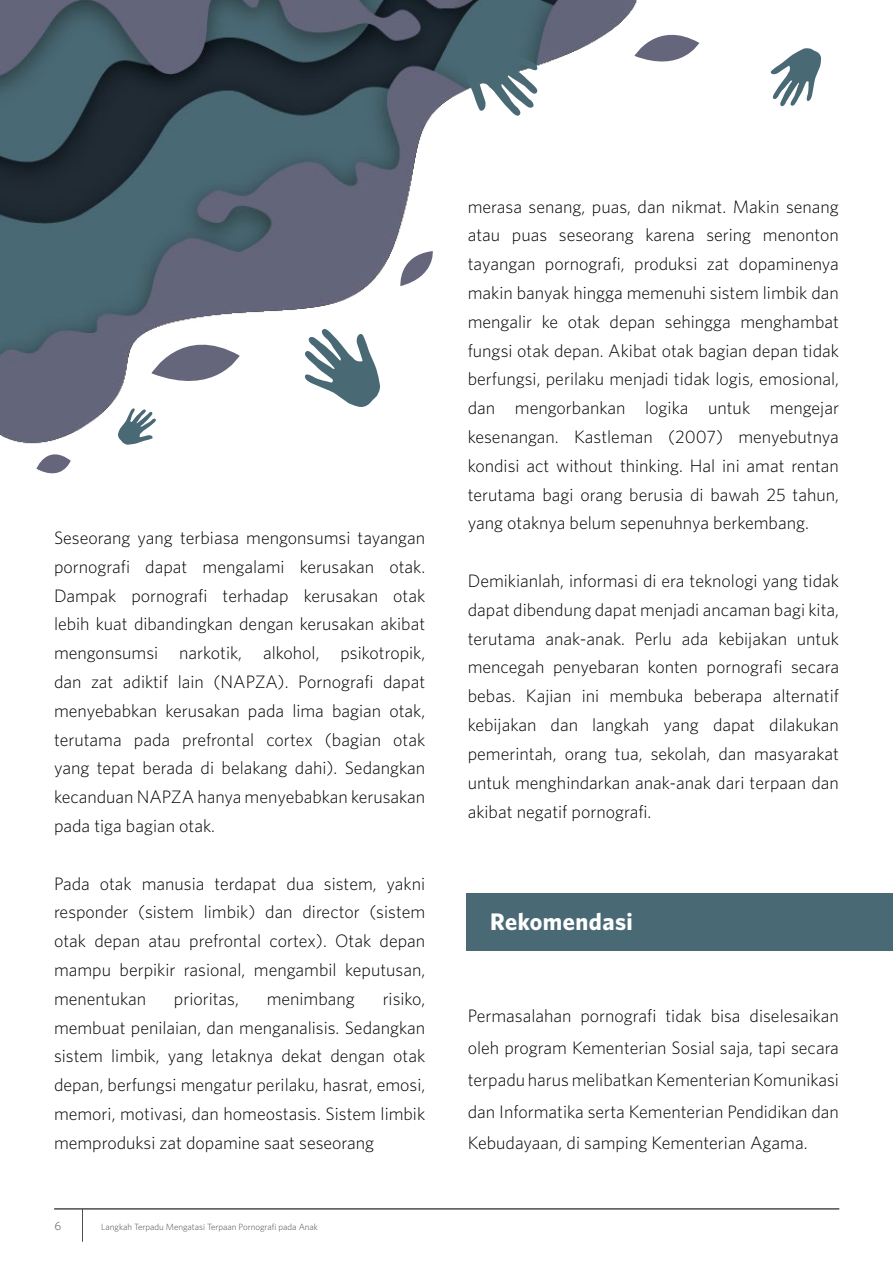
<style>
.page{position:relative;width:893px;height:1263px;background:#fff}
.page>*{position:absolute;margin:0;border:0;box-sizing:border-box;transform-origin:0 0}
.t1{font:700 24px "Whitney";letter-spacing:.02em;color:#fff}
.t2{font:300 18px/28.8px "Whitney";color:#000;text-align:justify}
.t3{font:300 12px "Whitney";color:#4d4d4f}
.t4{font:300 9px "Whitney";color:#4d4d4f}
</style>
<div class="page">
<hr style="left:54px;top:1208px;width:785px;height:1px;background:#4d4d4f">
<hr style="left:82px;top:1209px;width:1px;height:33px;background:#4d4d4f">
<img style="left:0;top:0;width:637px;height:444px">
<svg style="left:151px;top:323px;width:89px;height:75px"></svg>
<svg style="left:398px;top:251px;width:37px;height:35px"></svg>
<svg style="left:36px;top:443px;width:35px;height:31px"></svg>
<hr style="left:54px;top:1209px;width:785px;height:1px;background:#4d4d4f">
<svg style="left:634px;top:19px;width:65px;height:55px"></svg>
<svg style="left:305px;top:329px;width:75px;height:78px"></svg>
<svg style="left:771px;top:48px;width:50px;height:59px"></svg>
<svg style="left:118px;top:408px;width:38px;height:37px"></svg>
<svg style="left:462px;top:38px;width:76px;height:78px"></svg>
<div style="left:466px;top:893px;width:427px;height:57px;background:#496975"></div>
<p class="t2" style="left:54px;top:523px;width:373px">Seseorang yang terbiasa mengonsumsi tayangan pornografi dapat mengalami kerusakan otak.<br>Dampak pornografi terhadap kerusakan otak lebih kuat dibandingkan dengan kerusakan akibat mengonsumsi narkotik, alkohol, psikotropik, dan zat adiktif lain (NAPZA). Pornografi dapat menyebabkan kerusakan pada lima bagian otak, terutama pada prefrontal cortex (bagian otak yang tepat berada di belakang dahi). Sedangkan kecanduan NAPZA hanya menyebabkan kerusakan pada tiga bagian otak.</p>
<p class="t2" style="left:54px;top:869px;width:373px">Pada otak manusia terdapat dua sistem, yakni responder (sistem limbik) dan director (sistem otak depan atau prefrontal cortex). Otak depan mampu berpikir rasional, mengambil keputusan, menentukan</p>
<p class="t2" style="left:54px;top:984px;width:373px;text-indent:329px">risiko, membuat penilaian, dan menganalisis. Sedangkan sistem limbik, yang letaknya dekat dengan otak depan, berfungsi mengatur perilaku, hasrat, emosi, memori, motivasi, dan homeostasis. Sistem limbik memproduksi zat dopamine saat seseorang</p>
<p class="t2" style="left:174px;top:984px;width:66px">prioritas,</p>
<p class="t2" style="left:267px;top:984px;width:90px">menimbang</p>
<p class="t3" style="left:54px;top:1219px;width:8px">6</p>
<p class="t4" style="left:101px;top:1221px;width:218px">Langkah Terpadu Mengatasi Terpaan Pornografi pada Anak</p>
<p class="t2" style="left:468px;top:192px;width:373px">merasa senang, puas, dan nikmat. Makin senang atau puas seseorang karena sering menonton tayangan pornografi, produksi zat dopaminenya makin banyak hingga memenuhi sistem limbik dan mengalir ke otak depan sehingga menghambat fungsi otak depan. Akibat otak bagian depan tidak berfungsi, perilaku menjadi tidak logis, emosional, dan mengorbankan logika untuk mengejar kesenangan. Kastleman (2007) menyebutnya kondisi act without thinking. Hal ini amat rentan terutama bagi orang berusia di bawah 25 tahun, yang otaknya belum sepenuhnya berkembang.</p>
<p class="t2" style="left:468px;top:566px;width:373px">Demikianlah, informasi di era teknologi yang tidak dapat dibendung dapat menjadi ancaman bagi kita, terutama anak-anak. Perlu ada kebijakan untuk mencegah penyebaran konten pornografi secara bebas. Kajian ini membuka beberapa alternatif kebijakan dan langkah yang dapat dilakukan pemerintah, orang tua, sekolah, dan masyarakat untuk menghindarkan anak-anak dari terpaan dan akibat negatif pornografi.</p>
<h1 class="t1" style="left:490px;top:907px;width:144px">Rekomendasi</h1>
<p class="t2" style="left:468px;top:1000px;width:373px;line-height:31.8px">Permasalahan pornografi tidak bisa diselesaikan oleh program Kementerian Sosial saja, tapi secara terpadu harus melibatkan Kementerian Komunikasi dan Informatika serta Kementerian Pendidikan dan Kebudayaan, di samping Kementerian Agama.</p>
</div>
